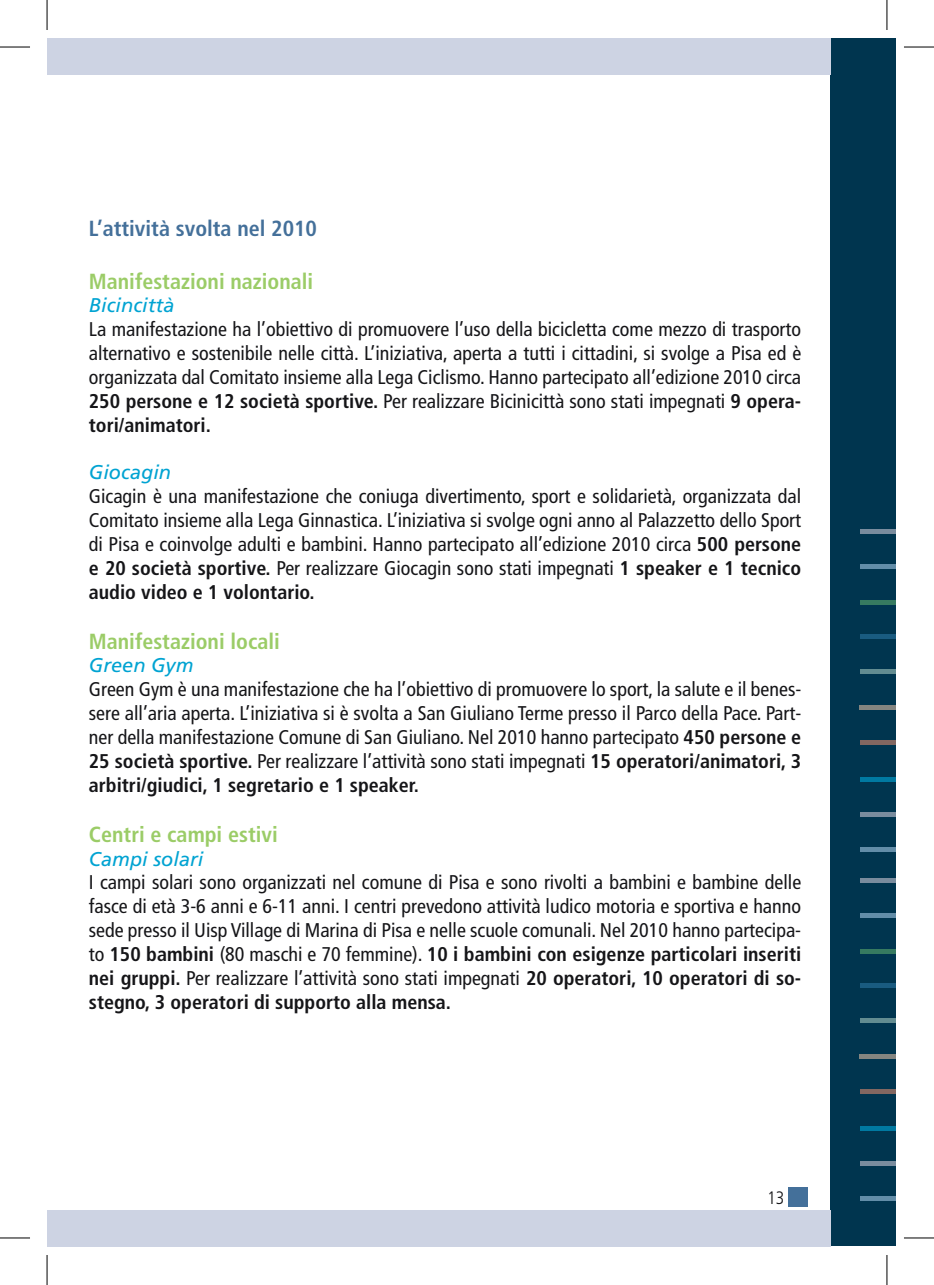
<style>
.page{position:relative;width:934px;height:1285px;background:#fff}
.page>*{position:absolute;margin:0;border:0;box-sizing:border-box;transform-origin:0 0}
.t1{font:700 condensed 21.8px "Frutiger";color:#9bcc67}
.t2{font:700 condensed 21.8px "Frutiger";color:#44709a}
.t3{font:condensed 19.8px/23.8px "Frutiger";color:#151518;text-align:justify}
.t4{font:italic 19.8px "Frutiger";color:#00a3d2}
.t5{font:300 condensed 18px "Frutiger";color:#151518}
.s1{font-weight:700}
</style>
<div class="page">
<div style="left:787px;top:1187px;width:20px;height:19px;background:#44709a"></div>
<div style="left:829px;top:39px;width:66px;height:1207px;background:#00354f"></div>
<div style="left:47px;top:39px;width:782px;height:36px;background:#cdd3e3"></div>
<div style="left:47px;top:1209px;width:782px;height:37px;background:#cdd3e3"></div>
<hr style="left:859px;top:983px;width:36px;height:4px;background:#195b80">
<hr style="left:859px;top:1018px;width:36px;height:4px;background:#628c91">
<hr style="left:858px;top:1054px;width:37px;height:4px;background:#848580">
<div style="left:859px;top:1089px;width:36px;height:5px;background:#826761"></div>
<div style="left:859px;top:949px;width:36px;height:5px;background:#367a60"></div>
<hr style="left:859px;top:1196px;width:36px;height:4px;background:#628da8">
<div style="left:859px;top:913px;width:36px;height:5px;background:#628da8"></div>
<div style="left:859px;top:1161px;width:36px;height:5px;background:#798c9e"></div>
<div style="left:859px;top:878px;width:36px;height:5px;background:#798c9e"></div>
<hr style="left:859px;top:1126px;width:36px;height:4px;background:#0079a1">
<hr style="left:859px;top:634px;width:36px;height:4px;background:#195b80">
<hr style="left:859px;top:669px;width:36px;height:4px;background:#628c91">
<hr style="left:858px;top:705px;width:37px;height:4px;background:#848580">
<div style="left:859px;top:740px;width:36px;height:5px;background:#826761"></div>
<div style="left:859px;top:600px;width:36px;height:5px;background:#367a60"></div>
<div style="left:859px;top:847px;width:36px;height:5px;background:#628da8"></div>
<div style="left:859px;top:564px;width:36px;height:5px;background:#628da8"></div>
<div style="left:859px;top:812px;width:36px;height:5px;background:#798c9e"></div>
<div style="left:859px;top:529px;width:36px;height:5px;background:#798c9e"></div>
<div style="left:859px;top:777px;width:36px;height:5px;background:#0079a1"></div>
<hr style="left:0;top:47px;width:30px;height:1px;background:#000">
<hr style="left:903px;top:47px;width:30px;height:1px;background:#000">
<hr style="left:0;top:1237px;width:30px;height:1px;background:#000">
<hr style="left:903px;top:1237px;width:30px;height:1px;background:#000">
<hr style="left:47px;top:0;width:1px;height:30px;background:#000">
<hr style="left:47px;top:1255px;width:1px;height:30px;background:#000">
<hr style="left:886px;top:0;width:1px;height:30px;background:#000">
<hr style="left:886px;top:1255px;width:1px;height:30px;background:#000">
<p class="t2" style="left:89px;top:216px;width:229px">L’attività svolta nel 2010</p>
<p class="t1" style="left:89px;top:268px;width:226px">Manifestazioni nazionali</p>
<p class="t4" style="left:89px;top:294px;width:87px">Bicincittà</p>
<p class="t3" style="left:89px;top:318px;width:713px">La manifestazione ha l’obiettivo di promuovere l’uso della bicicletta come mezzo di trasporto alternativo e sostenibile nelle città. L’iniziativa, aperta a tutti i cittadini, si svolge a Pisa ed è organizzata dal Comitato insieme alla Lega Ciclismo. Hanno partecipato all’edizione 2010 circa <span class="s1">250 persone e 12 società sportive.</span> Per realizzare Bicinicittà sono stati impegnati <span class="s1">9 opera&shy;tori/animatori.</span></p>
<p class="t4" style="left:89px;top:461px;width:84px">Giocagin</p>
<p class="t3" style="left:89px;top:484px;width:713px">Gicagin è una manifestazione che coniuga divertimento, sport e solidarietà, organizzata dal Comitato insieme alla Lega Ginnastica. L’iniziativa si svolge ogni anno al Palazzetto dello Sport di Pisa e coinvolge adulti e bambini. Hanno partecipato all’edizione 2010 circa <span class="s1">500 persone e 20 società sportive.</span> Per realizzare Giocagin sono stati impegnati <span class="s1">1 speaker e 1 tecnico audio video e 1 volontario.</span></p>
<p class="t1" style="left:89px;top:628px;width:192px">Manifestazioni locali</p>
<p class="t4" style="left:89px;top:654px;width:106px">Green Gym</p>
<p class="t3" style="left:89px;top:677px;width:713px">Green Gym è una manifestazione che ha l’obiettivo di promuovere lo sport, la salute e il benes&shy;sere all’aria aperta. L’iniziativa si è svolta a San Giuliano Terme presso il Parco della Pace. Part&shy;ner della manifestazione Comune di San Giuliano. Nel 2010 hanno partecipato <span class="s1">450 persone e 25 società sportive.</span> Per realizzare l’attività sono stati impegnati <span class="s1">15 operatori/animatori, 3 arbitri/giudici, 1 segretario e 1 speaker.</span></p>
<p class="t1" style="left:89px;top:821px;width:190px">Centri e campi estivi</p>
<p class="t4" style="left:89px;top:847px;width:116px">Campi solari</p>
<p class="t3" style="left:89px;top:870px;width:713px">I campi solari sono organizzati nel comune di Pisa e sono rivolti a bambini e bambine delle fasce di età 3-6 anni e 6-11 anni. I centri prevedono attività ludico motoria e sportiva e hanno sede presso il Uisp Village di Marina di Pisa e nelle scuole comunali. Nel 2010 hanno partecipa&shy;to <span class="s1">150 bambini</span> (80 maschi e 70 femmine). <span class="s1">10 i bambini con esigenze particolari inseriti nei gruppi.</span> Per realizzare l’attività sono stati impegnati <span class="s1">20 operatori, 10 operatori di so&shy;stegno, 3 operatori di supporto alla mensa.</span></p>
<p class="t5" style="left:767px;top:1187px;width:19px">13</p>
</div>
